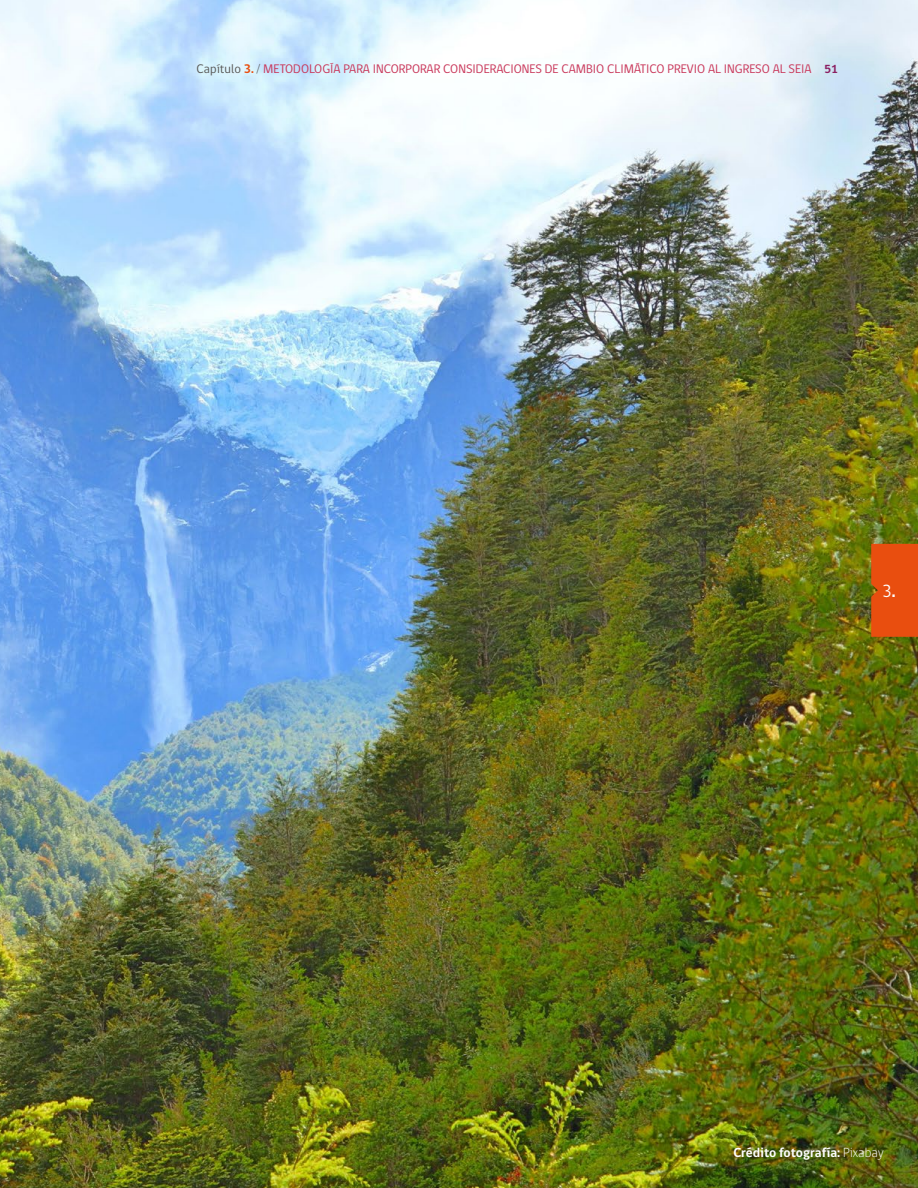
<style>
.page{position:relative;width:918px;height:1188px;background:#fff}
.page>*{position:absolute;margin:0;border:0;box-sizing:border-box;transform-origin:0 0}
.t1{font:18px "gob CL";color:#fff;scale:.95 1}
.Texto_BASE{font:700 13.5px "gob CL";color:#fff}
.t2{font:12.75px "gob CL";color:#c9375a}
.s1{color:#575756}
.s2{font-weight:700;color:#e94e0f}
.s3{font-weight:700;font-size:12px;color:#8b1f61}
.s4{font-weight:700}
.s5{font-weight:300}
</style>
<div class="page">
<img style="left:0;top:0;width:918px;height:1188px">
<div style="left:871px;top:544px;width:47px;height:93px;background:#e94e0f"></div>
<p class="t2" style="left:197px;top:60px;width:643px"><span class="s1">Capítulo</span> <span class="s2">3.</span> <span class="s1">/</span> METODOLOGÍA PARA INCORPORAR CONSIDERACIONES DE CAMBIO CLIMÁTICO PREVIO AL INGRESO AL SEIA <span class="s3">51</span></p>
<h1 class="t1" style="left:883px;top:578px;width:15px">3<span class="s4">.</span></h1>
<p class="Texto_BASE" style="left:733px;top:1143px;width:152px">Crédito fotografía: <span class="s5">Pixabay</span></p>
</div>
